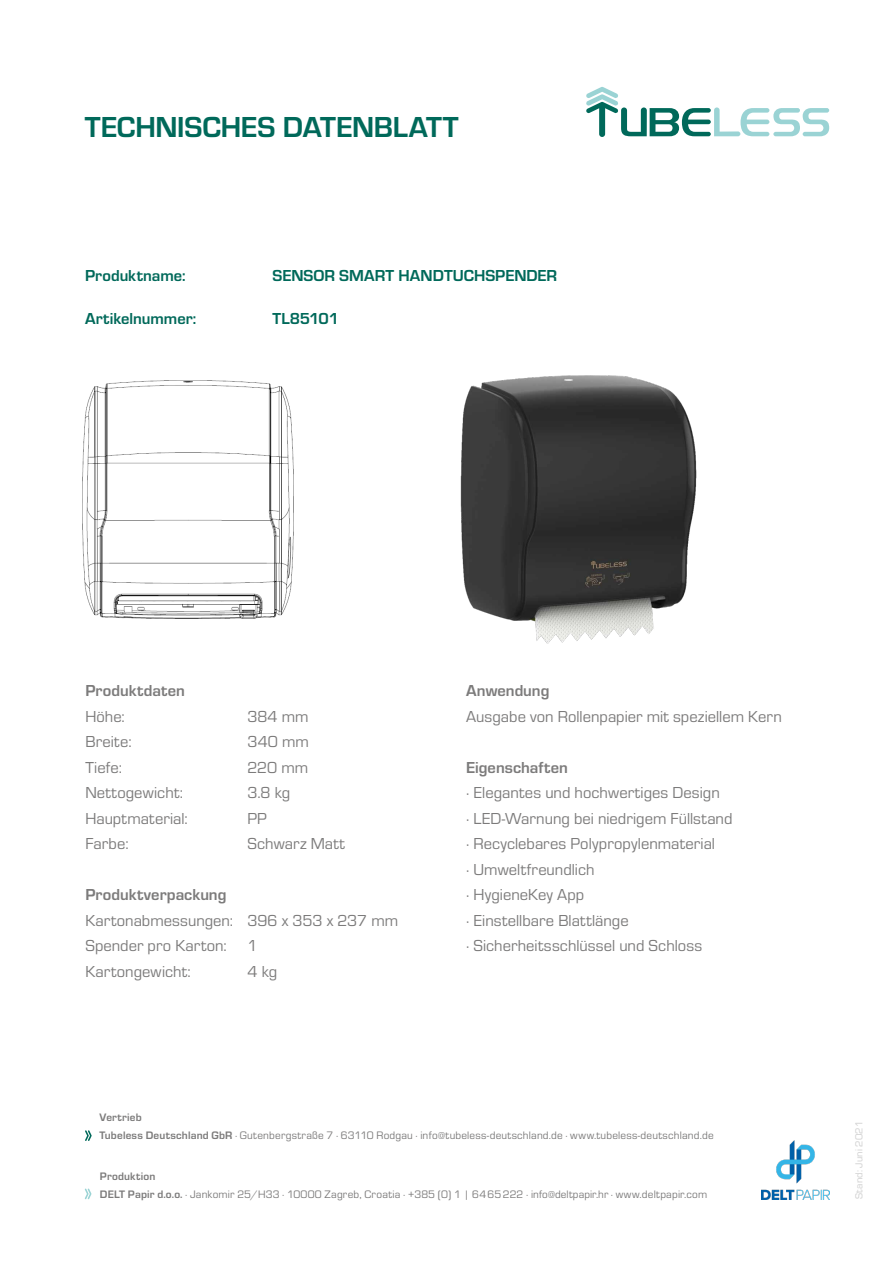
<style>
.page{position:relative;width:893px;height:1263px;background:#fff}
.page>*{position:absolute;margin:0;border:0;box-sizing:border-box;transform-origin:0 0}
.t1{font:700 30px "Eurostile";letter-spacing:-.01em;color:#00695a}
.t2{font:16.5px/25.5px "Eurostile";color:#7c7b7b}
.t3{font:700 16.5px "Eurostile";color:#00695a}
.t4{font:700 16.5px "Eurostile";letter-spacing:.005em;color:#7c7b7b}
.t5{font:11.25px "Eurostile";letter-spacing:.02em;color:#7c7b7b}
.t6{font:700 11.25px "Eurostile";letter-spacing:.015em;color:#7c7b7b}
.t7{font:10.5px "Eurostile";letter-spacing:.02em;color:#cecece}
.s1{font-weight:700}
</style>
<div class="page">
<svg style="left:85px;top:1188px;width:6px;height:11px"></svg>
<svg style="left:85px;top:1130px;width:7px;height:11px"></svg>
<svg style="left:586px;top:87px;width:243px;height:50px"></svg>
<img style="left:761px;top:1141px;width:68px;height:58px">
<img style="left:460px;top:375px;width:237px;height:269px">
<img style="left:82px;top:380px;width:212px;height:239px">
<h1 class="t1" style="left:85px;top:105px;width:375px">TECHNISCHES DATENBLATT</h1>
<p class="t3" style="left:85px;top:263px;width:102px">Produktname:</p>
<p class="t3" style="left:273px;top:263px;width:286px">SENSOR SMART HANDTUCHSPENDER</p>
<p class="t3" style="left:85px;top:306px;width:113px">Artikelnummer:</p>
<p class="t3" style="left:273px;top:306px;width:68px">TL85101</p>
<p class="t4" style="left:85px;top:679px;width:101px">Produktdaten</p>
<p class="t2" style="left:85px;top:703px;width:41px">Höhe:</p>
<p class="t2" style="left:247px;top:703px;width:63px">384 mm</p>
<p class="t2" style="left:85px;top:728px;width:48px">Breite:</p>
<p class="t2" style="left:247px;top:728px;width:63px">340 mm</p>
<p class="t2" style="left:85px;top:754px;width:38px">Tiefe:</p>
<p class="t2" style="left:247px;top:754px;width:62px">220 mm</p>
<p class="t2" style="left:85px;top:779px;width:99px">Nettogewicht:</p>
<p class="t2" style="left:247px;top:779px;width:44px">3.8 kg</p>
<p class="t2" style="left:85px;top:805px;width:104px">Hauptmaterial:</p>
<p class="t2" style="left:247px;top:805px;width:21px">PP</p>
<p class="t2" style="left:85px;top:830px;width:45px">Farbe:</p>
<p class="t2" style="left:247px;top:830px;width:99px">Schwarz Matt</p>
<p class="t4" style="left:85px;top:883px;width:142px">Produktverpackung</p>
<p class="t2" style="left:85px;top:907px;width:314px">Kartonabmessungen: 396 x 353 x 237 mm<br>Spender pro Karton:</p>
<p class="t2" style="left:247px;top:932px;width:12px">1</p>
<p class="t2" style="left:85px;top:958px;width:107px">Kartongewicht:</p>
<p class="t2" style="left:247px;top:958px;width:31px">4 kg</p>
<p class="t6" style="left:100px;top:1109px;width:44px">Vertrieb</p>
<p class="t4" style="left:466px;top:679px;width:85px">Anwendung</p>
<p class="t2" style="left:466px;top:703px;width:317px">Ausgabe von Rollenpapier mit speziellem Kern</p>
<p class="t4" style="left:466px;top:755px;width:103px">Eigenschaften</p>
<p class="t2" style="left:466px;top:779px;width:268px">· Elegantes und hochwertiges Design<br>· LED-Warnung bei niedrigem Füllstand · Recyclebares Polypropylenmaterial<br>· Umweltfreundlich<br>· HygieneKey App<br>· Einstellbare Blattlänge<br>· Sicherheitsschlüssel und Schloss</p>
<p class="t5" style="left:100px;top:1128px;width:616px"><span class="s1">Tubeless Deutschland GbR</span> · Gutenbergstraße 7 · 63110 Rodgau · info@tubeless-deutschland.de · www.tubeless-deutschland.de</p>
<p class="t6" style="left:100px;top:1168px;width:57px">Produktion</p>
<p class="t5" style="left:100px;top:1186px;width:609px"><span class="s1">DELT Papir d.o.o.</span> · Jankomir 25/H33 · 10000 Zagreb, Croatia · +385 (0) 1 | 6465222 · info@deltpapir.hr · www.deltpapir.com</p>
<p class="t7" style="left:852px;top:1199px;width:80px;rotate:-90deg">Stand: Juni 2021</p>
</div>
